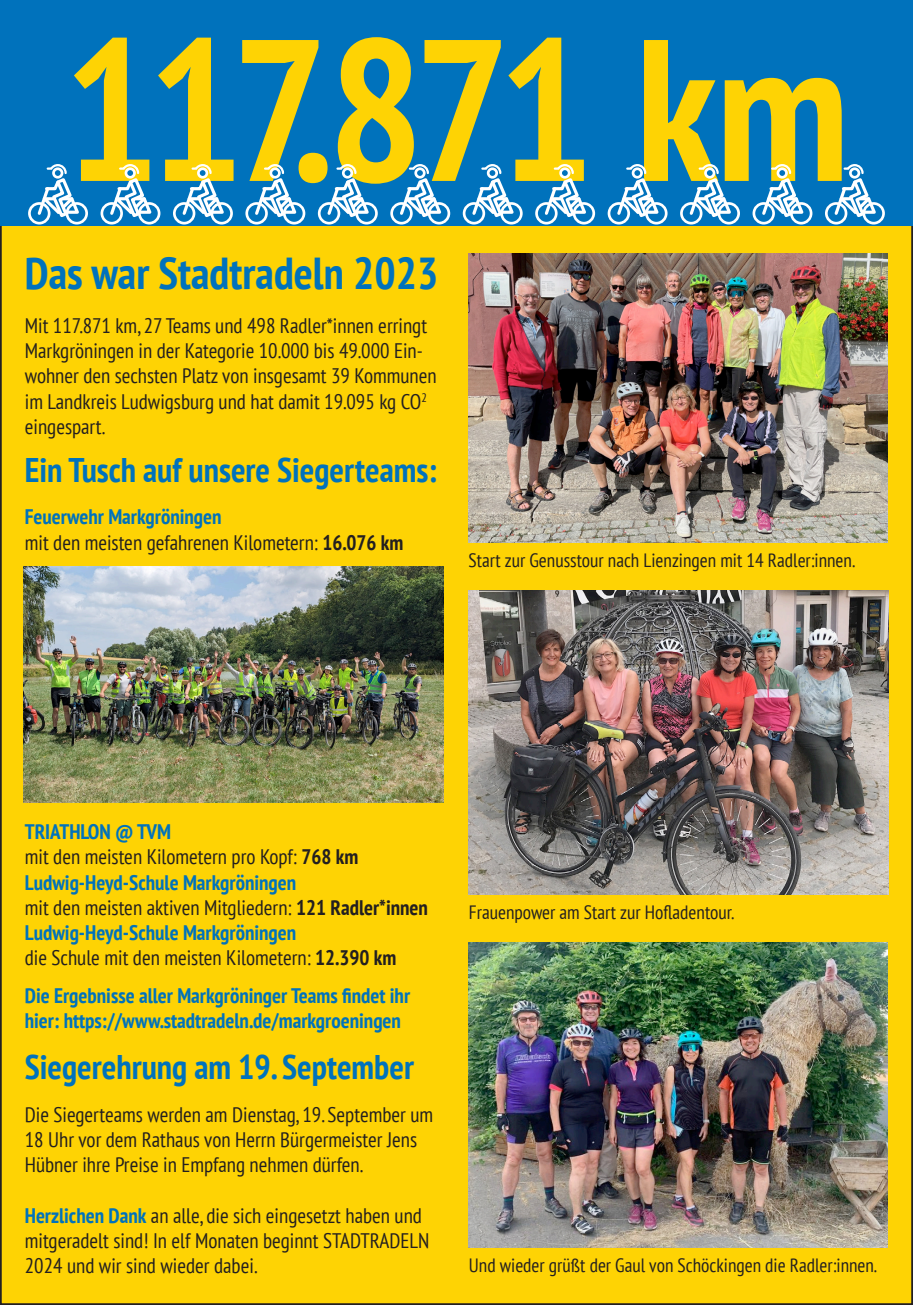
<style>
.page{position:relative;width:913px;height:1305px;background:#fff}
.page>*{position:absolute;margin:0;border:0;box-sizing:border-box;transform-origin:0 0}
.t1{font:700 condensed 201.25px "PT Sans";letter-spacing:-.06em;color:#fed304}
.t2{font:700 condensed 44.62px "PT Sans";color:#0072bc}
.t3{font:700 condensed 34.12px "PT Sans";color:#0072bc}
.t4{font:condensed 21px/25.2px "PT Sans";color:#231f20}
.t5{font:700 condensed 21px/25.2px "PT Sans";color:#0072bc}
.t6{font:condensed 19.25px "PT Sans";color:#231f20}
.s1{font-weight:700;color:#0072bc}
.s2{font-weight:700}
</style>
<div class="page">
<div style="left:1px;top:1px;width:911px;height:1303px;background:#fed304"></div>
<img style="left:468px;top:253px;width:420px;height:289px">
<div style="left:0;top:0;width:913px;height:226px;background:#0072bc"></div>
<div style="left:28px;top:202px;width:22px;height:22px;border:3px solid #fff;border-radius:50%"></div>
<div style="left:66px;top:202px;width:22px;height:22px;border:3px solid #fff;border-radius:50%"></div>
<svg style="left:35px;top:164px;width:46px;height:56px"></svg>
<div style="left:101px;top:202px;width:22px;height:22px;border:3px solid #fff;border-radius:50%"></div>
<div style="left:138px;top:202px;width:22px;height:22px;border:3px solid #fff;border-radius:50%"></div>
<svg style="left:108px;top:164px;width:46px;height:56px"></svg>
<div style="left:173px;top:202px;width:22px;height:22px;border:3px solid #fff;border-radius:50%"></div>
<div style="left:210px;top:202px;width:23px;height:22px;border:3px solid #fff;border-radius:50%"></div>
<svg style="left:180px;top:164px;width:46px;height:56px"></svg>
<svg style="left:247px;top:203px;width:19px;height:20px"></svg>
<div style="left:245px;top:202px;width:23px;height:22px;border:3px solid #fff;border-radius:50%"></div>
<div style="left:283px;top:202px;width:22px;height:22px;border:3px solid #fff;border-radius:50%"></div>
<svg style="left:253px;top:164px;width:46px;height:56px"></svg>
<div style="left:318px;top:202px;width:22px;height:22px;border:3px solid #fff;border-radius:50%"></div>
<div style="left:355px;top:202px;width:23px;height:22px;border:3px solid #fff;border-radius:50%"></div>
<svg style="left:325px;top:164px;width:46px;height:56px"></svg>
<svg style="left:392px;top:203px;width:19px;height:20px"></svg>
<div style="left:390px;top:202px;width:23px;height:22px;border:3px solid #fff;border-radius:50%"></div>
<div style="left:428px;top:202px;width:22px;height:22px;border:3px solid #fff;border-radius:50%"></div>
<svg style="left:397px;top:164px;width:47px;height:56px"></svg>
<div style="left:463px;top:202px;width:22px;height:22px;border:3px solid #fff;border-radius:50%"></div>
<svg style="left:501px;top:203px;width:20px;height:20px"></svg>
<div style="left:500px;top:202px;width:23px;height:22px;border:3px solid #fff;border-radius:50%"></div>
<svg style="left:470px;top:164px;width:46px;height:56px"></svg>
<div style="left:535px;top:202px;width:22px;height:22px;border:3px solid #fff;border-radius:50%"></div>
<div style="left:573px;top:202px;width:22px;height:22px;border:3px solid #fff;border-radius:50%"></div>
<svg style="left:542px;top:164px;width:46px;height:56px"></svg>
<svg style="left:609px;top:203px;width:20px;height:20px"></svg>
<div style="left:607px;top:202px;width:23px;height:22px;border:3px solid #fff;border-radius:50%"></div>
<div style="left:645px;top:202px;width:22px;height:22px;border:3px solid #fff;border-radius:50%"></div>
<svg style="left:615px;top:164px;width:46px;height:56px"></svg>
<div style="left:680px;top:202px;width:22px;height:22px;border:3px solid #fff;border-radius:50%"></div>
<div style="left:717px;top:202px;width:23px;height:22px;border:3px solid #fff;border-radius:50%"></div>
<svg style="left:687px;top:164px;width:46px;height:56px"></svg>
<svg style="left:754px;top:203px;width:19px;height:20px"></svg>
<div style="left:752px;top:202px;width:23px;height:22px;border:3px solid #fff;border-radius:50%"></div>
<div style="left:790px;top:202px;width:22px;height:22px;border:3px solid #fff;border-radius:50%"></div>
<svg style="left:760px;top:164px;width:46px;height:56px"></svg>
<div style="left:825px;top:202px;width:22px;height:22px;border:3px solid #fff;border-radius:50%"></div>
<div style="left:862px;top:202px;width:23px;height:22px;border:3px solid #fff;border-radius:50%"></div>
<svg style="left:832px;top:164px;width:46px;height:56px"></svg>
<img style="left:24px;top:566px;width:419px;height:236px">
<img style="left:469px;top:590px;width:419px;height:305px">
<img style="left:469px;top:943px;width:419px;height:304px">
<h1 class="t1" style="left:63px;top:-24px;width:787px">117.871 km</h1>
<h2 class="t2" style="left:25px;top:243px;width:415px">Das war Stadtradeln 2023</h2>
<p class="t4" style="left:25px;top:312px;width:413px">Mit 117.871 km, 27 Teams und 498 Radler*innen erringt Markgröningen in der Kategorie 10.000 bis 49.000 Ein&shy;wohner den sechsten Platz von insgesamt 39 Kommunen im Landkreis Ludwigsburg und hat damit 19.095 kg CO<sup>2 </sup>eingespart.</p>
<h3 class="t3" style="left:25px;top:447px;width:413px">Ein Tusch auf unsere Siegerteams:</h3>
<p class="t4" style="left:25px;top:504px;width:380px"><span class="s1">Feuerwehr Markgröningen<br></span>mit den meisten gefahrenen Kilometern: <span class="s2">16.076 km</span></p>
<p class="t6" style="left:468px;top:547px;width:388px">Start zur Genusstour nach Lienzingen mit 14 Radler:innen.</p>
<p class="t4" style="left:25px;top:819px;width:405px"><span class="s1">TRIATHLON @ TVM<br></span>mit den meisten Kilometern pro Kopf: <span class="s2">768 km </span><span class="s1">Ludwig-Heyd-Schule Markgröningen<br></span>mit den meisten aktiven Mitgliedern: <span class="s2">121 Radler*innen </span><span class="s1">Ludwig-Heyd-Schule Markgröningen<br></span>die Schule mit den meisten Kilometern: <span class="s2">12.390 km</span></p>
<p class="t5" style="left:25px;top:982px;width:387px">Die Ergebnisse aller Markgröninger Teams findet ihr hier: https://www.stadtradeln.de/markgroeningen</p>
<h3 class="t3" style="left:25px;top:1044px;width:391px">Siegerehrung am 19. September</h3>
<p class="t4" style="left:25px;top:1101px;width:410px">Die Siegerteams werden am Dienstag, 19. September um<br>18 Uhr vor dem Rathaus von Herrn Bürgermeister Jens<br>Hübner ihre Preise in Empfang nehmen dürfen.</p>
<p class="t4" style="left:25px;top:1202px;width:406px"><span class="s1">Herzlichen Dank</span> an alle, die sich eingesetzt haben und mitgeradelt sind! In elf Monaten beginnt STADTRADELN<br>2024 und wir sind wieder dabei.</p>
<p class="t6" style="left:469px;top:900px;width:267px">Frauenpower am Start zur Hofladentour.</p>
<p class="t6" style="left:469px;top:1252px;width:409px">Und wieder grüßt der Gaul von Schöckingen die Radler:innen.</p>
</div>
